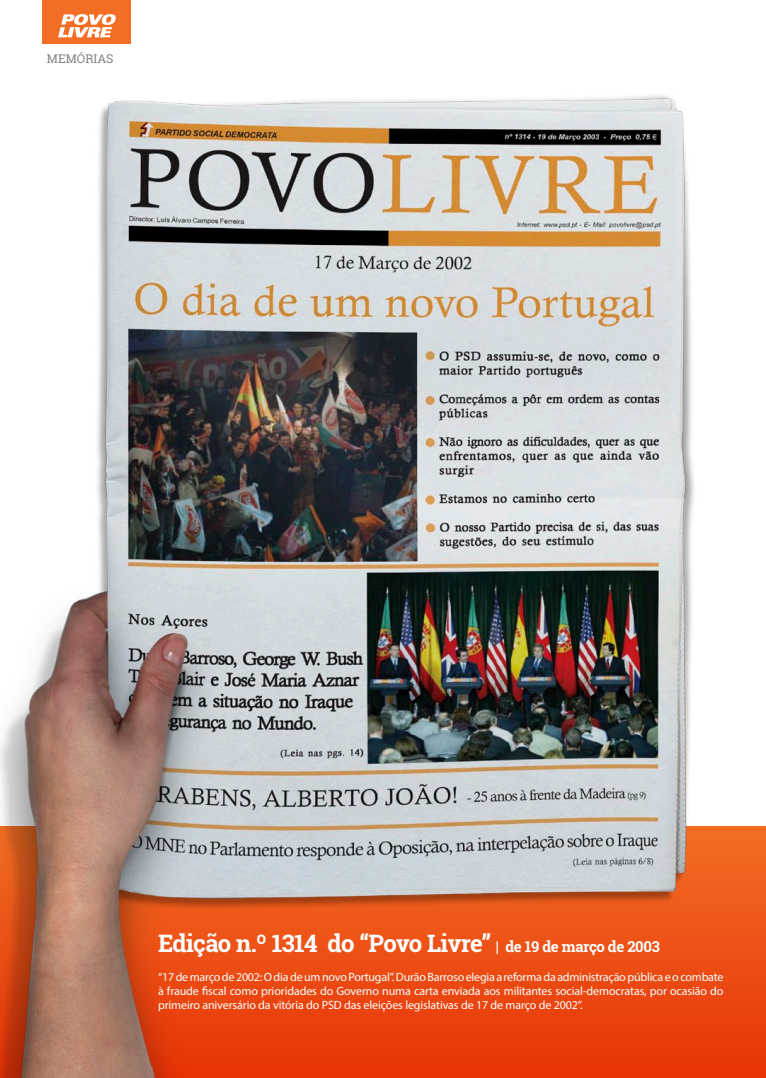
<style>
.page{position:relative;width:766px;height:1078px;background:#fff}
.page>*{position:absolute;margin:0;border:0;box-sizing:border-box;transform-origin:0 0}
.n_antetitulo{font:700 24px "Roboto Slab";letter-spacing:-.025em;color:#fff}
.n_antetitulo-2{font:12px/14.4px "Myriad Pro";letter-spacing:-.01em;color:#fff;text-align:justify}
.topos{font:12px "Roboto Slab";color:#808285}
.s1{font-size:15px}
</style>
<div class="page">
<div style="left:43px;top:0;width:88px;height:44px;background:#f36e24"></div>
<svg style="left:58px;top:14px;width:58px;height:23px"></svg>
<img style="left:0;top:95px;width:765px;height:982px">
<p class="topos" style="left:47px;top:51px;width:68px">MEMÓRIAS</p>
<p class="n_antetitulo" style="left:158px;top:926px;width:503px">Edição n.º 1314 do “Povo Livre” <span class="s1">| de 19 de março de 2003</span></p>
<p class="n_antetitulo-2" style="left:158px;top:968px;width:567px">“17 de março de 2002: O dia de um novo Portugal”. Durão Barroso elegia a reforma da administração pública e o combate à fraude fiscal como prioridades do Governo numa carta enviada aos militantes social-democratas, por ocasião do primeiro aniversário da vitória do PSD das eleições legislativas de 17 de março de 2002”.</p>
</div>
